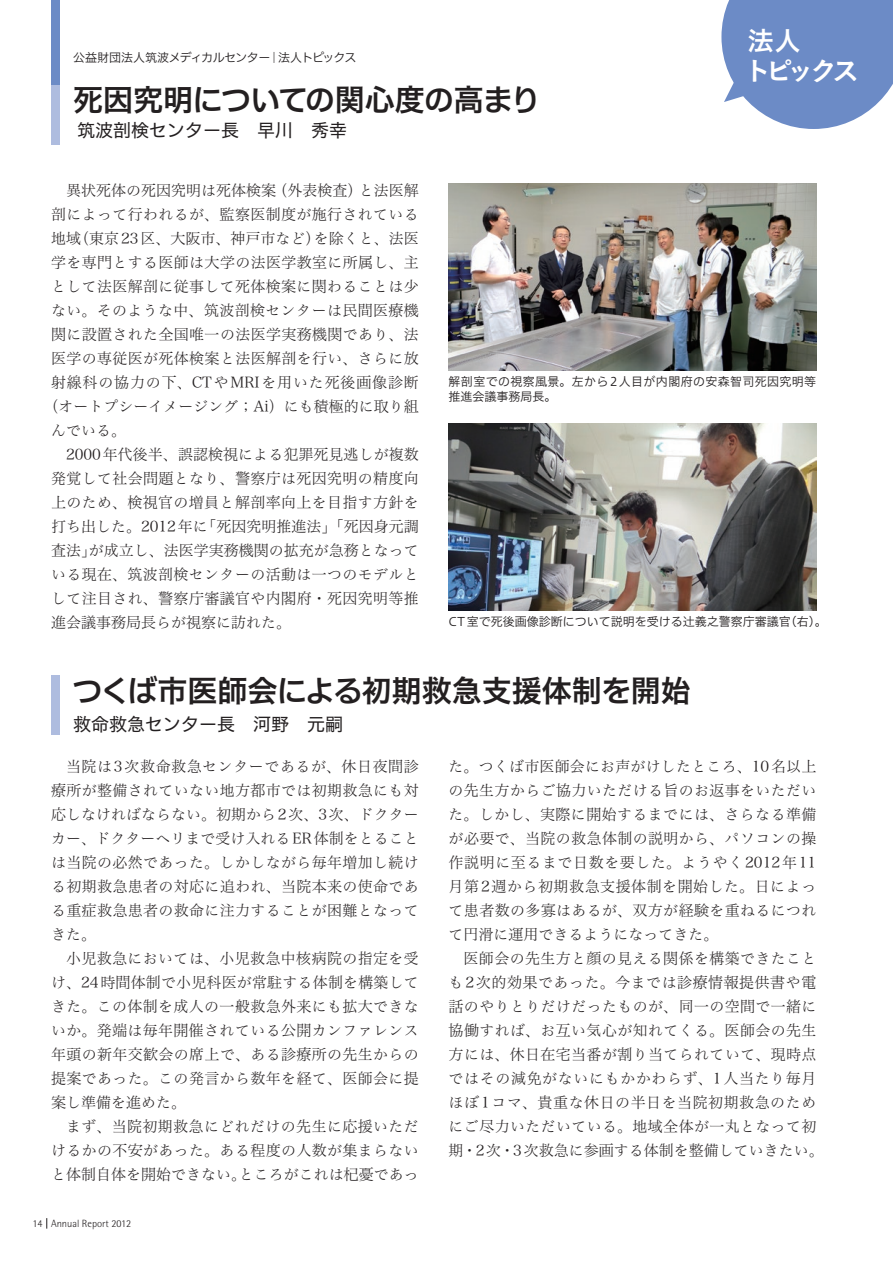
<style>
.page{position:relative;width:893px;height:1263px;background:#fff}
.page>*{position:absolute;margin:0;border:0;box-sizing:border-box;transform-origin:0 0}
.t1{font:30px "Hiragino UD Sans F Std W6";letter-spacing:-.01em;color:#231f20}
.t2{font:27px/30px "Koburina Go Std N W6";letter-spacing:-.165em;color:#fff}
.t3{font:18px "Hiragino UD Sans F Std W4";color:#231f20}
.t4{font:15px/24px "Hira Min Pro N W2";letter-spacing:.025em;color:#231f20;text-align:justify}
.t5{font:15px "Hira Min Pro N W2";color:#231f20}
.t6{font:15px "Hira Min Pro N W2";letter-spacing:.055em;color:#231f20}
.t7{font:15px "Hira Min Pro N W2";letter-spacing:.005em;color:#231f20}
.t8{font:12px/15px "Hiragino UD Sans F Std N W3";letter-spacing:.03em;color:#231f20}
.t9{font:12px "Hiragino UD Sans F Std N W3";color:#231f20}
.t10{font:12px "Hiragino UD Sans F Std W3";letter-spacing:-.04em;color:#231f20}
.t11{font:300 10.5px "Rotis Semi Sans";color:#231f20}
</style>
<div class="page">
<svg style="left:721px;top:0;width:172px;height:129px;background:#7f9acd"></svg>
<div style="left:51px;top:0;width:9px;height:85px;background:#6c8bc6"></div>
<div style="left:51px;top:85px;width:9px;height:60px;background:#aebcdf"></div>
<div style="left:51px;top:675px;width:9px;height:60px;background:#aebcdf"></div>
<img style="left:449px;top:183px;width:367px;height:187px">
<img style="left:449px;top:423px;width:367px;height:187px">
<p class="t10" style="left:73px;top:48px;width:285px">公益財団法人筑波メディカルセンター｜法人トピックス</p>
<h1 class="t1" style="left:73px;top:77px;width:469px">死因究明についての関心度の高まり</h1>
<p class="t3" style="left:77px;top:116px;width:271px">筑波剖検センター長　早川　秀幸</p>
<h2 class="t2" style="left:744px;top:27px;width:117px">法人<br>トピックス</h2>
<p class="t5" style="left:66px;top:178px;width:354px">異状死体の死因究明は死体検案（外表検査）と法医解</p>
<p class="t4" style="left:51px;top:201px;width:369px">剖によって行われるが、監察医制度が施行されている</p>
<p class="t5" style="left:51px;top:226px;width:369px">地域（東京23区、大阪市、神戸市など）を除くと、法医</p>
<p class="t4" style="left:51px;top:249px;width:369px">学を専門とする医師は大学の法医学教室に所属し、主</p>
<p class="t4" style="left:51px;top:273px;width:369px">として法医解剖に従事して死体検案に関わることは少</p>
<p class="t4" style="left:51px;top:297px;width:369px">ない。そのような中、筑波剖検センターは民間医療機</p>
<p class="t4" style="left:51px;top:321px;width:369px">関に設置された全国唯一の法医学実務機関であり、法</p>
<p class="t4" style="left:51px;top:345px;width:369px">医学の専従医が死体検案と法医解剖を行い、さらに放</p>
<p class="t6" style="left:51px;top:370px;width:369px">射線科の協力の下、CTやMRIを用いた死後画像診断</p>
<p class="t5" style="left:44px;top:394px;width:377px">（オートプシーイメージング；Ai）にも積極的に取り組</p>
<p class="t4" style="left:51px;top:417px;width:76px">んでいる。</p>
<p class="t7" style="left:66px;top:442px;width:354px">2000年代後半、誤認検視による犯罪死見逃しが複数</p>
<p class="t4" style="left:51px;top:465px;width:369px">発覚して社会問題となり、警察庁は死因究明の精度向</p>
<p class="t4" style="left:51px;top:489px;width:369px">上のため、検視官の増員と解剖率向上を目指す方針を</p>
<p class="t5" style="left:51px;top:514px;width:369px">打ち出した。2012年に「死因究明推進法」「死因身元調</p>
<p class="t5" style="left:51px;top:538px;width:369px">査法」が成立し、法医学実務機関の拡充が急務となって</p>
<p class="t4" style="left:51px;top:561px;width:369px">いる現在、筑波剖検センターの活動は一つのモデルと</p>
<p class="t4" style="left:51px;top:585px;width:369px">して注目され、警察庁審議官や内閣府・死因究明等推</p>
<p class="t5" style="left:51px;top:610px;width:241px">進会議事務局長らが視察に訪れた。</p>
<p class="t8" style="left:449px;top:373px;width:369px">解剖室での視察風景。左から2人目が内閣府の安森智司死因究明等推進会議事務局長。</p>
<p class="t9" style="left:449px;top:612px;width:380px">CT室で死後画像診断について説明を受ける辻義之警察庁審議官（右）。</p>
<h1 class="t1" style="left:72px;top:667px;width:620px">つくば市医師会による初期救急支援体制を開始</h1>
<p class="t3" style="left:73px;top:711px;width:271px">救命救急センター長　河野　元嗣</p>
<p class="t4" style="left:449px;top:753px;width:369px">た。つくば市医師会にお声がけしたところ、10名以上の先生方からご協力いただける旨のお返事をいただいた。しかし、実際に開始するまでには、さらなる準備が必要で、当院の救急体制の説明から、パソコンの操作説明に至るまで日数を要した。ようやく2012年11月第2週から初期救急支援体制を開始した。日によって患者数の多寡はあるが、双方が経験を重ねるにつれて円滑に運用できるようになってきた。</p>
<p class="t4" style="left:449px;top:945px;width:377px;text-align:center">医師会の先生方と顔の見える関係を構築できたことも2次的効果であった。今までは診療情報提供書や電話のやりとりだけだったものが、同一の空間で一緒に協働すれば、お互い気心が知れてくる。医師会の先生方には、休日在宅当番が割り当てられていて、現時点ではその減免がないにもかかわらず、1人当たり毎月ほぼ1コマ、貴重な休日の半日を当院初期救急のためにご尽力いただいている。地域全体が一丸となって初期・2次・3次救急に参画する体制を整備していきたい。</p>
<p class="t4" style="left:51px;top:753px;width:369px;text-indent:15px">当院は3次救命救急センターであるが、休日夜間診療所が整備されていない地方都市では初期救急にも対応しなければならない。初期から2次、3次、ドクターカー、ドクターヘリまで受け入れるER体制をとることは当院の必然であった。しかしながら毎年増加し続ける初期救急患者の対応に追われ、当院本来の使命である重症救急患者の救命に注力することが困難となってきた。</p>
<p class="t4" style="left:51px;top:945px;width:369px;text-indent:15px">小児救急においては、小児救急中核病院の指定を受け、24時間体制で小児科医が常駐する体制を構築してきた。この体制を成人の一般救急外来にも拡大できないか。発端は毎年開催されている公開カンファレンス年頭の新年交歓会の席上で、ある診療所の先生からの提案であった。この発言から数年を経て、医師会に提案し準備を進めた。</p>
<p class="t4" style="left:51px;top:1113px;width:369px;text-indent:15px">まず、当院初期救急にどれだけの先生に応援いただけるかの不安があった。ある程度の人数が集まらないと体制自体を開始できない。ところがこれは杞憂であっ</p>
<p class="t11" style="left:32px;top:1217px;width:100px">14 Annual Report 2012</p>
</div>
